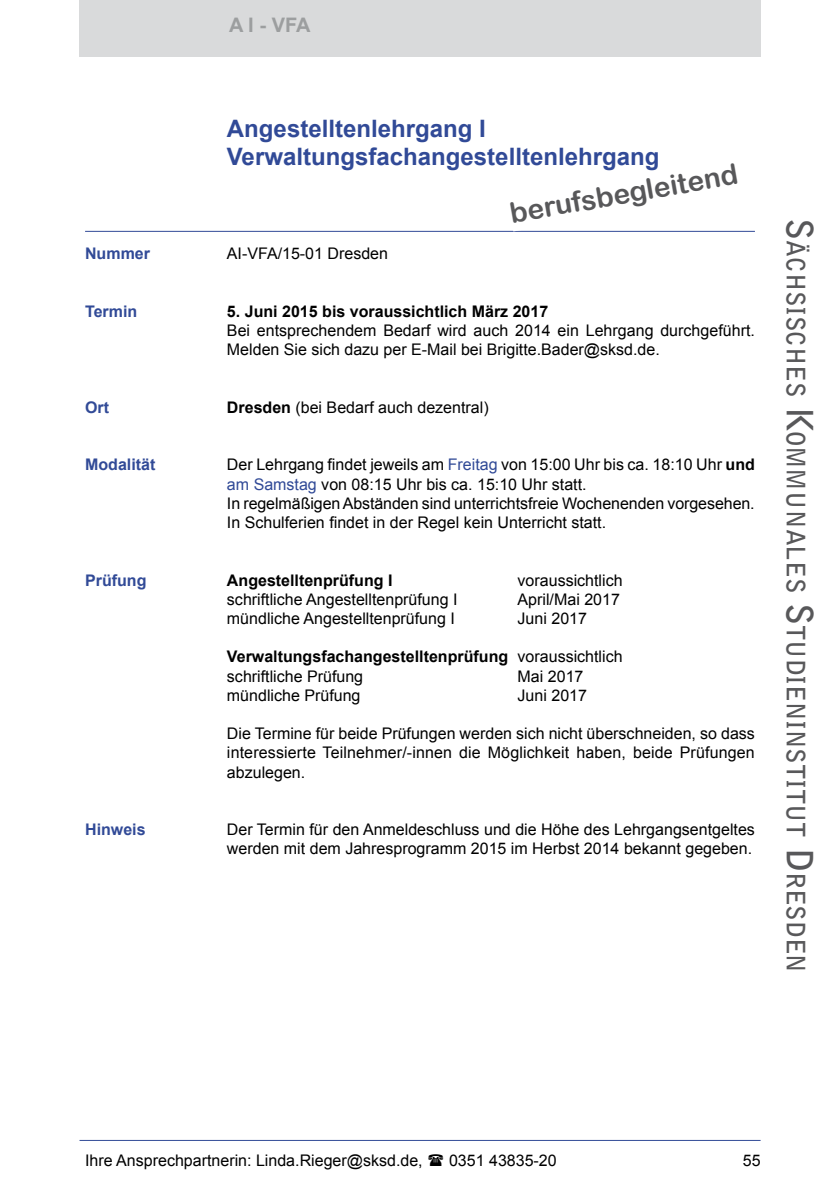
<style>
.page{position:relative;width:840px;height:1191px;background:#fff}
.page>*{position:absolute;margin:0;border:0;box-sizing:border-box;transform-origin:0 0}
.t1{font:28px "Arial Rounded MT Bold";color:#58585a}
.t2{font:700 25.2px "Bell Gothic Std";color:#58585a}
.t3{font:700 24px/28px "Arial";color:#314a97}
.t4{font:700 20px "Arial";color:#9c9e9f}
.t5{font:16px/19.2px "Arial";color:#000}
.t6{font:700 16px/19.2px "Arial";color:#000}
.t7{font:700 16px "Arial";color:#314a97}
.s1{font-weight:700}
.s2{color:#314a97}
.s3{font-weight:400}
.s4{font-size:36px}
</style>
<div class="page">
<hr style="left:79px;top:1140px;width:681px;height:1px;background:#314a97">
<div style="left:79px;top:0;width:681px;height:57px;background:#d9dadb"></div>
<hr style="left:85px;top:231px;width:669px;height:1px;background:#314a97">
<svg style="left:508px;top:230px;width:240px;height:1px"></svg>
<p class="t4" style="left:229px;top:11px;width:83px">A I - VFA</p>
<h3 class="t3" style="left:227px;top:115px;width:434px">Angestelltenlehrgang I<br>Verwaltungsfachangestelltenlehrgang</h3>
<h1 class="t1" style="left:507px;top:197px;width:232px;rotate:-10deg">berufsbegleitend</h1>
<p class="t7" style="left:85px;top:243px;width:66px">Nummer</p>
<p class="t5" style="left:227px;top:244px;width:162px">AI-VFA/15-01 Dresden</p>
<p class="t7" style="left:85px;top:300px;width:54px">Termin</p>
<p class="t6" style="left:227px;top:302px;width:323px">5. Juni 2015 bis voraussichtlich März 2017</p>
<p class="t5" style="left:227px;top:321px;width:529px">Bei entsprechendem Bedarf wird auch 2014 ein Lehrgang durchgeführt.<br>Melden Sie sich dazu per E-Mail bei Brigitte.Bader@sksd.de.</p>
<p class="t7" style="left:85px;top:396px;width:25px">Ort</p>
<p class="t5" style="left:227px;top:398px;width:263px"><span class="s1">Dresden</span> (bei Bedarf auch dezentral)</p>
<p class="t7" style="left:85px;top:454px;width:72px">Modalität</p>
<p class="t5" style="left:227px;top:455px;width:529px">Der Lehrgang findet jeweils am <span class="s2">Freitag</span> von 15:00 Uhr bis ca. 18:10 Uhr <span class="s1">und </span><span class="s2">am Samstag</span> von 08:15 Uhr bis ca. 15:10 Uhr statt.<br>In regelmäßigen Abständen sind unterrichtsfreie Wochenenden vorgesehen.<br>In Schulferien findet in der Regel kein Unterricht statt.</p>
<p class="t7" style="left:85px;top:569px;width:63px">Prüfung</p>
<p class="t6" style="left:227px;top:571px;width:167px">Angestelltenprüfung I</p>
<p class="t5" style="left:517px;top:570px;width:106px">voraussichtlich</p>
<p class="t5" style="left:227px;top:590px;width:232px">schriftliche Angestelltenprüfung I</p>
<p class="t5" style="left:517px;top:590px;width:104px">April/Mai 2017</p>
<p class="t5" style="left:227px;top:609px;width:229px">mündliche Angestelltenprüfung I</p>
<p class="t5" style="left:517px;top:609px;width:71px">Juni 2017</p>
<p class="t6" style="left:227px;top:647px;width:397px">Verwaltungsfachangestelltenprüfung <span class="s3">voraussichtlich schriftliche Prüfung</span></p>
<p class="t5" style="left:517px;top:666px;width:67px">Mai 2017</p>
<p class="t5" style="left:227px;top:686px;width:135px">mündliche Prüfung</p>
<p class="t5" style="left:517px;top:686px;width:71px">Juni 2017</p>
<p class="t5" style="left:227px;top:724px;width:529px;text-align:justify">Die Termine für beide Prüfungen werden sich nicht überschneiden, so dass interessierte Teilnehmer/-innen die Möglichkeit haben, beide Prüfungen abzulegen.</p>
<p class="t7" style="left:85px;top:819px;width:62px">Hinweis</p>
<p class="t5" style="left:227px;top:820px;width:529px">Der Termin für den Anmeldeschluss und die Höhe des Lehrgangsentgeltes werden mit dem Jahresprogramm 2015 im Herbst 2014 bekannt gegeben.</p>
<h2 class="t2" style="left:810px;top:218px;width:755px;rotate:90deg"><span class="s4">S</span>ächsisches <span class="s4">K</span>ommunales <span class="s4">S</span>tudieninstitut <span class="s4">D</span> resden</h2>
<p class="t5" style="left:85px;top:1151px;width:339px">Ihre Ansprechpartnerin: Linda.Rieger@sksd.de,</p>
<p class="t5" style="left:449px;top:1151px;width:109px">0351 43835-20</p>
<p class="t5" style="left:742px;top:1150px;width:19px">55</p>
</div>
